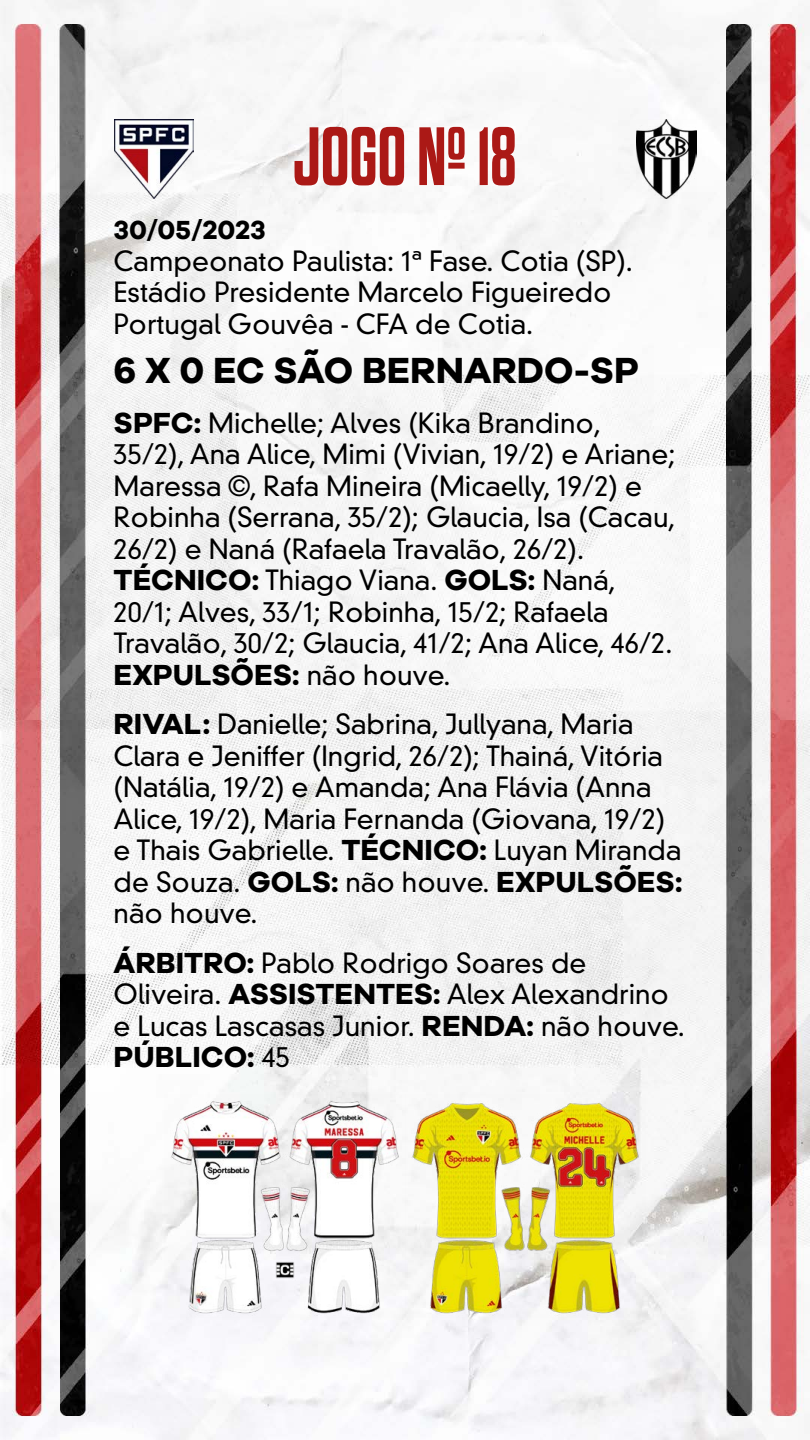
<style>
.page{position:relative;width:810px;height:1440px;background:#fff}
.page>*{position:absolute;margin:0;border:0;box-sizing:border-box;transform-origin:0 0}
.t1{font:700 82.5px "Dharma Gothic E";color:#ab1916;scale:.94 1}
.t2{font:700 37.5px "Galano Grotesque";color:#000}
.t3{font:700 30px "Galano Grotesque";color:#000}
.t4{font:300 27px/31.5px "DIN Neuzeit Grotesk Std";color:#000}
.t5{font:700 27px "Galano Grotesque";color:#000}
.s1{font-family:"Galano Grotesque";font-weight:700;font-size:30px}
.s2{font-family:"DIN Neuzeit Grotesk Std";font-weight:300;font-size:27px}
</style>
<div class="page">
<img style="left:0;top:0;width:810px;height:1440px">
<img style="left:114px;top:119px;width:79px;height:80px">
<img style="left:165px;top:1094px;width:481px;height:224px">
<img style="left:636px;top:119px;width:60px;height:80px">
<h1 class="t1" style="left:294px;top:115px;width:239px">JOGO Nº 18</h1>
<p class="t5" style="left:114px;top:213px;width:154px">30/05/2023</p>
<p class="t4" style="left:114px;top:245px;width:521px">Campeonato Paulista: 1ª Fase. Cotia (SP).<br>Estádio Presidente Marcelo Figueiredo<br>Portugal Gouvêa - CFA de Cotia.</p>
<h2 class="t2" style="left:114px;top:347px;width:527px">6 X 0 EC SÃO BERNARDO-SP</h2>
<p class="t4" style="left:114px;top:407px;width:563px"><span class="s1">SPFC:</span> Michelle; Alves (Kika Brandino, 35/2), Ana Alice, Mimi (Vivian, 19/2) e Ariane; Maressa ©, Rafa Mineira (Micaelly, 19/2) e Robinha (Serrana, 35/2); Glaucia, Isa (Cacau, 26/2) e Naná (Rafaela Travalão, 26/2).<br><span class="s1">TÉCNICO:</span> Thiago Viana. <span class="s1">GOLS:</span> Naná, 20/1; Alves, 33/1; Robinha, 15/2; Rafaela Travalão, 30/2; Glaucia, 41/2; Ana Alice, 46/2.</p>
<p class="t3" style="left:114px;top:656px;width:338px">EXPULSÕES: <span class="s2">não houve.</span></p>
<p class="t4" style="left:114px;top:709px;width:570px"><span class="s1">RIVAL:</span> Danielle; Sabrina, Jullyana, Maria Clara e Jeniffer (Ingrid, 26/2); Thainá, Vitória (Natália, 19/2) e Amanda; Ana Flávia (Anna Alice, 19/2), Maria Fernanda (Giovana, 19/2) e Thais Gabrielle. <span class="s1">TÉCNICO:</span> Luyan Miranda de Souza. <span class="s1">GOLS:</span> não houve. <span class="s1">EXPULSÕES: </span>não houve.</p>
<p class="t4" style="left:114px;top:947px;width:573px"><span class="s1">ÁRBITRO:</span> Pablo Rodrigo Soares de<br>Oliveira. <span class="s1">ASSISTENTES:</span> Alex Alexandrino e Lucas Lascasas Junior. <span class="s1">RENDA:</span> não houve.</p>
<p class="t3" style="left:114px;top:1038px;width:178px">PÚBLICO: <span class="s2">45</span></p>
</div>
